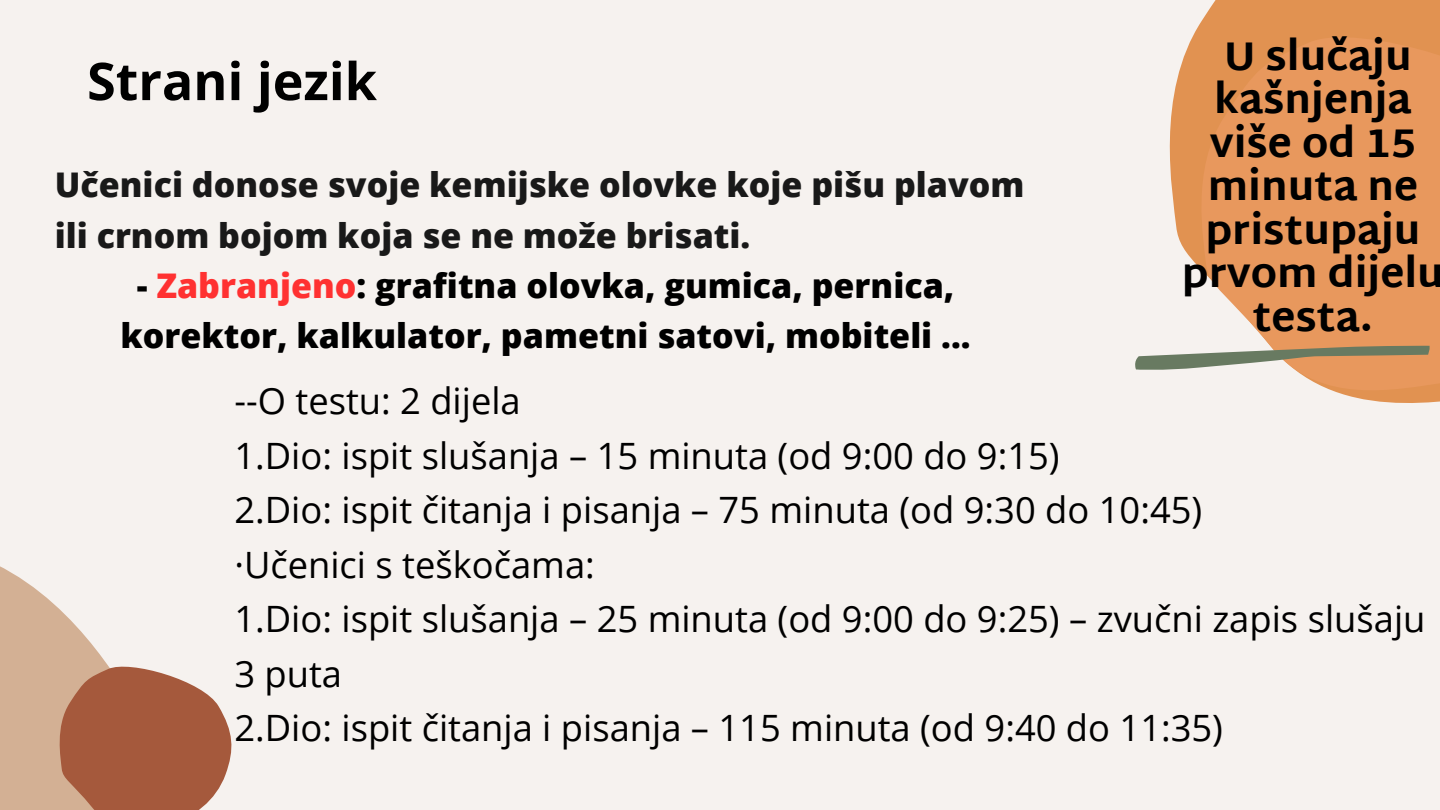
<style>
.page{position:relative;width:1440px;height:810px;background:#f6f2ef}
.page>*{position:absolute;margin:0;border:0;box-sizing:border-box;transform-origin:0 0}
.t1{font:700 52px "Open Sans";color:#000}
.t2{font:800 40px/43.5px "Martel Sans";color:#000;text-align:center}
.t3{font:36.3px/54.5px "Open Sans";color:#000}
.t4{font:800 34px/50.2px "Open Sans";color:#000;text-align:center}
.t5{font:800 34px/50.2px "Open Sans";color:#191919}
.s1{color:#ff3131}
</style>
<div class="page">
<svg style="left:0;top:566px;width:103px;height:244px;fill:#d3b094"></svg>
<svg style="left:1169px;top:0;width:271px;height:258px;fill:#e19251"></svg>
<svg style="left:1191px;top:21px;width:249px;height:382px;fill:#e8985d"></svg>
<svg style="left:55px;top:659px;width:177px;height:151px"></svg>
<svg style="left:1135px;top:346px;width:295px;height:25px"></svg>
<h1 class="t1" style="left:87px;top:45px;width:291px">Strani jezik</h1>
<p class="t5" style="left:55px;top:159px;width:971px">Učenici donose svoje kemijske olovke koje pišu plavom ili crnom bojom koja se ne može brisati.</p>
<p class="t4" style="left:120px;top:260px;width:852px">- <span class="s1">Zabranjeno</span>: grafitna olovka, gumica, pernica, korektor, kalkulator, pametni satovi, mobiteli ...</p>
<p class="t2" style="left:1182px;top:34px;width:264px">U slučaju kašnjenja više od 15 minuta ne pristupaju prvom dijelu testa.</p>
<p class="t3" style="left:234px;top:373px;width:1193px">--O testu: 2 dijela<br>1.Dio: ispit slušanja – 15 minuta (od 9:00 do 9:15)<br>2.Dio: ispit čitanja i pisanja – 75 minuta (od 9:30 do 10:45)<br>·Učenici s teškočama:<br>1.Dio: ispit slušanja – 25 minuta (od 9:00 do 9:25) – zvučni zapis slušaju 3 puta<br>2.Dio: ispit čitanja i pisanja – 115 minuta (od 9:40 do 11:35)</p>
</div>
